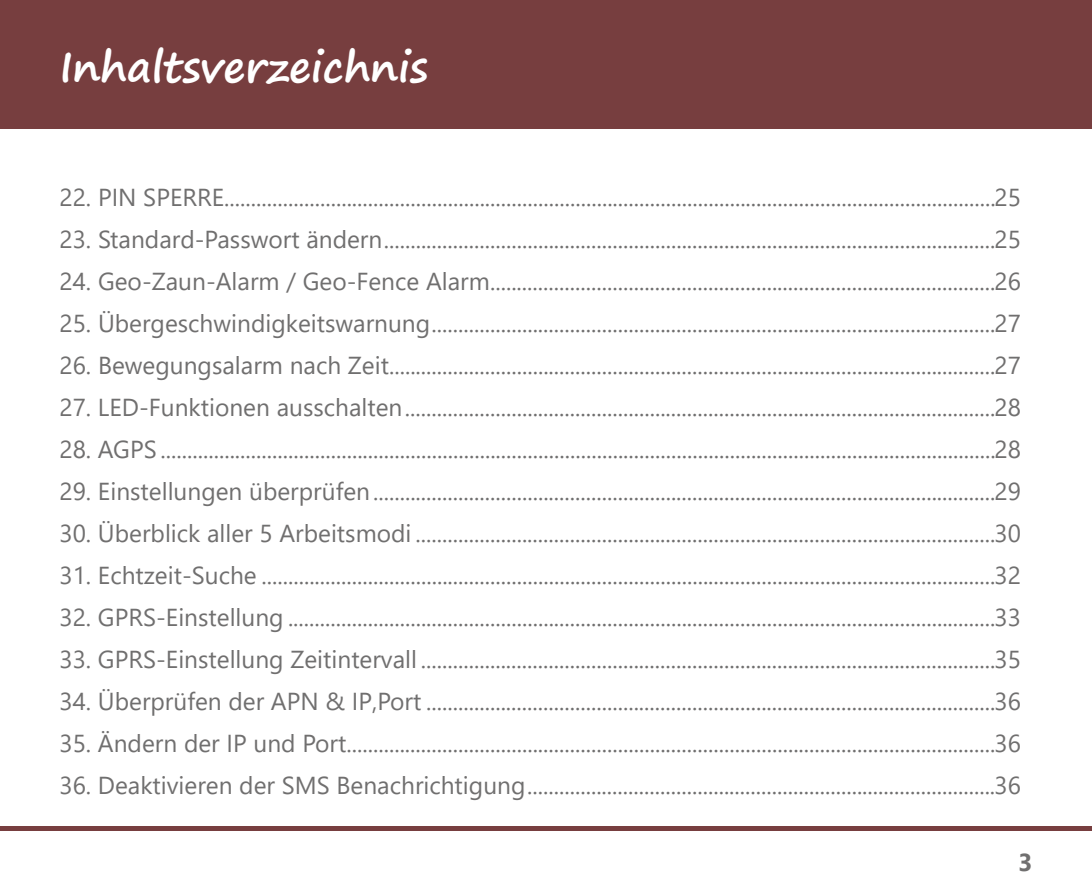
<style>
.page{position:relative;width:1092px;height:893px;background:#fff}
.page>*{position:absolute;margin:0;border:0;box-sizing:border-box;transform-origin:0 0}
.t1{font:700 42px "Segoe Print";color:#fff}
.t2{font:24.5px "Segoe UI";color:#706f6f}
.t3{font:700 24.5px "Segoe UI";color:#706f6f}
</style>
<div class="page">
<div style="left:0;top:0;width:1091px;height:129px;background:#773e3f"></div>
<div style="left:0;top:825px;width:1091px;height:5px;background:#773e3f"></div>
<h1 class="t1" style="left:60px;top:29px;width:370px">Inhaltsverzeichnis</h1>
<p class="t2" style="left:60px;top:178px;width:962px">22. PIN SPERRE.................................................................................................................................................25</p>
<p class="t2" style="left:60px;top:220px;width:962px">23. Standard-Passwort ändern...................................................................................................................25</p>
<p class="t2" style="left:60px;top:262px;width:962px">24. Geo-Zaun-Alarm / Geo-Fence Alarm...............................................................................................26</p>
<p class="t2" style="left:60px;top:304px;width:962px">25. Übergeschwindigkeitswarnung..........................................................................................................27</p>
<p class="t2" style="left:60px;top:346px;width:962px">26. Bewegungsalarm nach Zeit..................................................................................................................27</p>
<p class="t2" style="left:59px;top:388px;width:962px">27. LED-Funktionen ausschalten...............................................................................................................28</p>
<p class="t2" style="left:59px;top:430px;width:962px">28. AGPS .............................................................................................................................................................28</p>
<p class="t2" style="left:59px;top:472px;width:962px">29. Einstellungen überprüfen.....................................................................................................................29</p>
<p class="t2" style="left:59px;top:514px;width:962px">30. Überblick aller 5 Arbeitsmodi .............................................................................................................30</p>
<p class="t2" style="left:59px;top:556px;width:962px">31. Echtzeit-Suche ..........................................................................................................................................32</p>
<p class="t2" style="left:59px;top:598px;width:962px">32. GPRS-Einstellung .....................................................................................................................................33</p>
<p class="t2" style="left:59px;top:640px;width:962px">33. GPRS-Einstellung Zeitintervall ............................................................................................................35</p>
<p class="t2" style="left:59px;top:682px;width:962px">34. Überprüfen der APN &amp; IP,Port ...........................................................................................................36</p>
<p class="t2" style="left:59px;top:724px;width:962px">35. Ändern der IP und Port..........................................................................................................................36</p>
<p class="t2" style="left:59px;top:766px;width:962px">36. Deaktivieren der SMS Benachrichtigung........................................................................................36</p>
<p class="t3" style="left:1018px;top:843px;width:16px">3</p>
</div>
